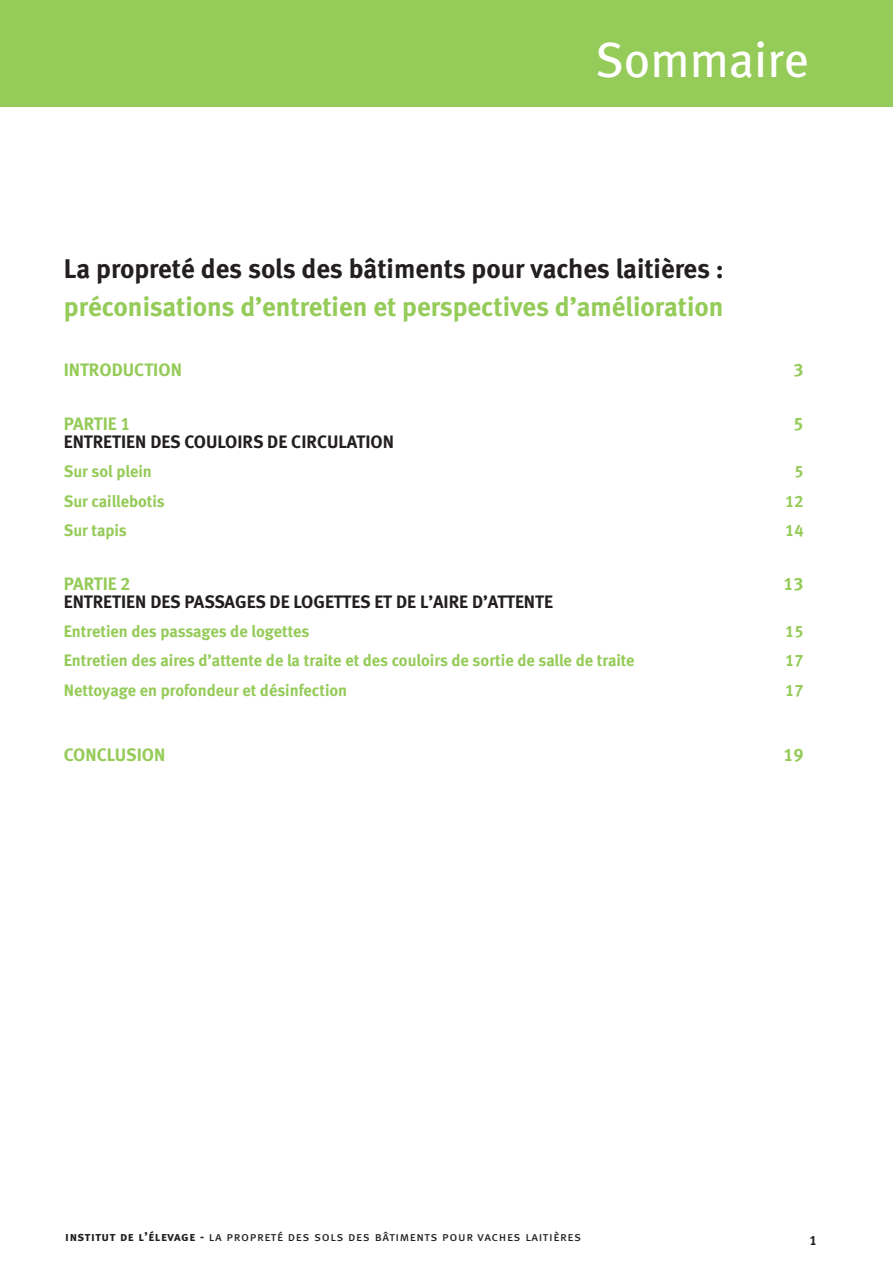
<style>
.page{position:relative;width:893px;height:1263px;background:#fff}
.page>*{position:absolute;margin:0;border:0;box-sizing:border-box;transform-origin:0 0}
.t1{font:49.5px "Meta Book LF";color:#fff}
.t2{font:27px "Meta Bold LF";color:#95cb58}
.t3{font:27px "Meta Bold LF";color:#231f20}
.t4{font:18px "Meta Bold LF";color:#231f20}
.t5{font:18px "Meta Bold LF";color:#95cb58}
.t6{font:16.5px "Meta Bold LF";color:#95cb58}
.t7{font:13.5px "Meta Bold LF";color:#231f20}
.t8{font:12.75px "Meta Book LF Caps";letter-spacing:.05em;color:#231f20}
.s1{font-family:"Meta Bold LF Caps"}
</style>
<div class="page">
<div style="left:0;top:0;width:893px;height:106px;background:#95cb58"></div>
<h1 class="t1" style="left:595px;top:30px;width:215px">Sommaire</h1>
<h2 class="t3" style="left:64px;top:253px;width:662px">La propreté des sols des bâtiments pour vaches laitières :</h2>
<h2 class="t2" style="left:64px;top:290px;width:661px">préconisations d’entretien et perspectives d’amélioration</h2>
<p class="t5" style="left:64px;top:359px;width:120px">INTRODUCTION</p>
<p class="t5" style="left:794px;top:359px;width:12px">3</p>
<p class="t5" style="left:64px;top:413px;width:68px">PARTIE 1</p>
<p class="t5" style="left:794px;top:413px;width:12px">5</p>
<p class="t4" style="left:64px;top:431px;width:332px">ENTRETIEN DES COULOIRS DE CIRCULATION</p>
<p class="t6" style="left:64px;top:462px;width:90px">Sur sol plein</p>
<p class="t6" style="left:794px;top:462px;width:11px">5</p>
<p class="t6" style="left:64px;top:491px;width:103px">Sur caillebotis</p>
<p class="t6" style="left:785px;top:491px;width:20px">12</p>
<p class="t6" style="left:64px;top:520px;width:65px">Sur tapis</p>
<p class="t6" style="left:785px;top:520px;width:20px">14</p>
<p class="t5" style="left:64px;top:573px;width:68px">PARTIE 2</p>
<p class="t5" style="left:783px;top:573px;width:22px">13</p>
<p class="t4" style="left:64px;top:591px;width:491px">ENTRETIEN DES PASSAGES DE LOGETTES ET DE L’AIRE D’ATTENTE</p>
<p class="t6" style="left:64px;top:621px;width:247px">Entretien des passages de logettes</p>
<p class="t6" style="left:785px;top:621px;width:20px">15</p>
<p class="t6" style="left:64px;top:651px;width:572px">Entretien des aires d’attente de la traite et des couloirs de sortie de salle de traite</p>
<p class="t6" style="left:785px;top:651px;width:20px">17</p>
<p class="t6" style="left:64px;top:680px;width:285px">Nettoyage en profondeur et désinfection</p>
<p class="t6" style="left:785px;top:680px;width:20px">17</p>
<p class="t5" style="left:64px;top:744px;width:103px">CONCLUSION</p>
<p class="t5" style="left:783px;top:744px;width:22px">19</p>
<p class="t8" style="left:65px;top:1229px;width:517px"><span class="s1">institut de l’élevage -</span> la propreté des sols des bâtiments pour vaches laitières</p>
<p class="t7" style="left:809px;top:1232px;width:9px">1</p>
</div>
